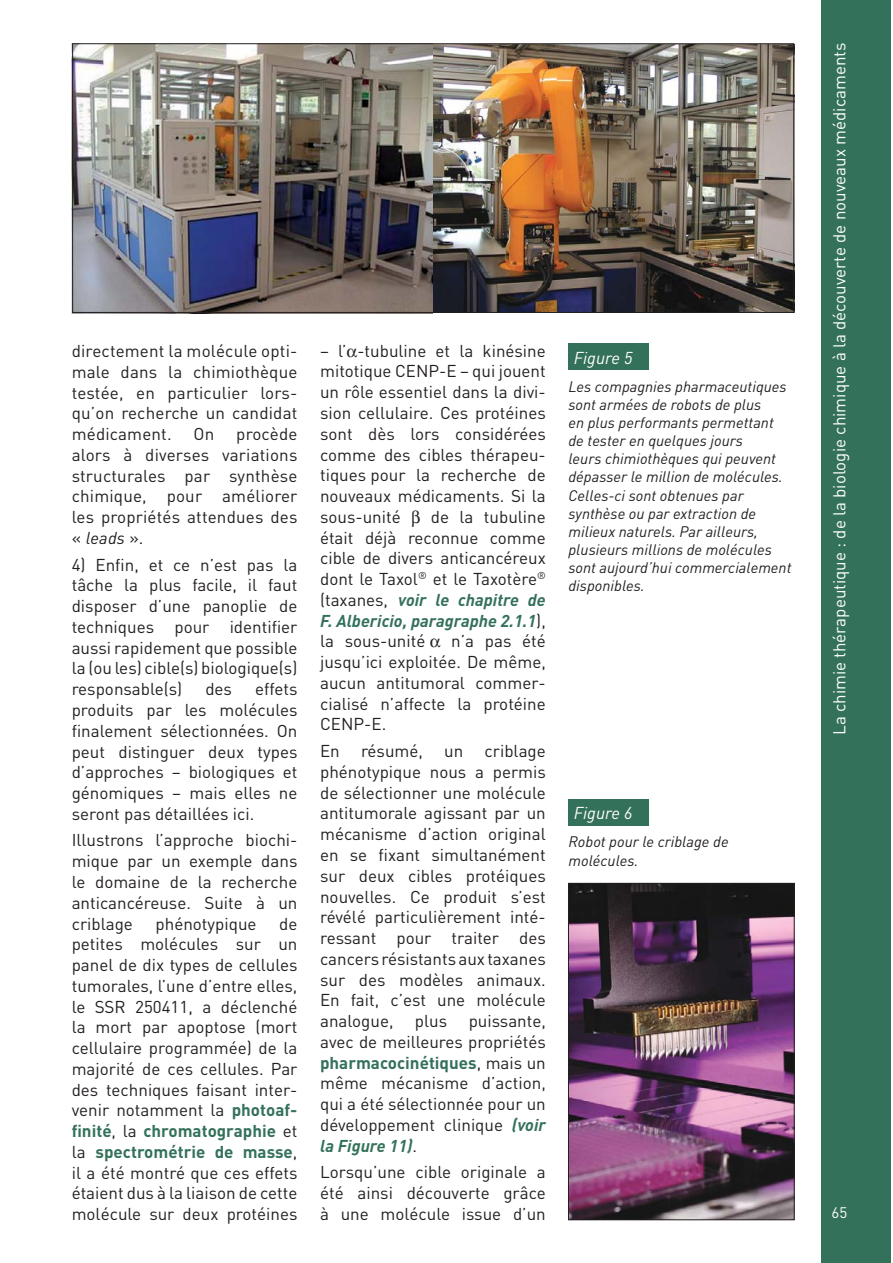
<style>
.page{position:relative;width:893px;height:1263px;background:#fff}
.page>*{position:absolute;margin:0;border:0;box-sizing:border-box;transform-origin:0 0}
.t1{font:16.95px/20.7px "DIN";color:#231f20;text-align:justify}
.t2{font:16.95px "DIN";color:#fff}
.t3{font:italic 16.95px "DIN";color:#fff}
.t4{font:italic 15.15px/18.1px "DIN";color:#231f20}
.t5{font:15.15px "DIN";color:#fff}
.s1{font-style:italic}
.s2{font-weight:700;color:#34715a}
.s3{font-weight:700;font-style:italic;color:#34715a}
</style>
<div class="page">
<div style="left:821px;top:0;width:69px;height:1263px;background:#34715a"></div>
<div style="left:568px;top:799px;width:81px;height:27px;background:#34715a"></div>
<div style="left:568px;top:343px;width:81px;height:27px;background:#34715a"></div>
<img style="left:74px;top:45px;width:718px;height:266px">
<img style="left:570px;top:885px;width:223px;height:333px">
<div style="left:568px;top:883px;width:227px;height:337px;border:1px solid #231f20"></div>
<div style="left:72px;top:43px;width:722px;height:270px;border:1px solid #231f20"></div>
<p class="t1" style="left:72px;top:343px;width:227px">directement la molécule opti&shy;male dans la chimiothèque testée, en particulier lors&shy;qu’on recherche un candidat médicament.</p>
<p class="t1" style="left:72px;top:426px;width:227px;text-indent:164px">procède alors à diverses variations structurales par synthèse chimique, pour améliorer les propriétés attendues des « <span class="s1">leads</span> ».</p>
<p class="t1" style="left:72px;top:556px;width:227px">4) Enfin, et ce n’est pas la tâche la plus facile, il faut disposer d’une panoplie de techniques pour identifier aussi rapidement que possible la (ou les) cible(s) biologique(s) responsable(s)</p>
<p class="t1" style="left:194px;top:426px;width:22px">On</p>
<p class="t1" style="left:72px;top:681px;width:227px;text-indent:183px">effets produits par les molécules finalement sélectionnées. On peut distinguer deux types d’approches – biologiques et génomiques – mais elles ne seront pas détaillées ici.</p>
<p class="t1" style="left:72px;top:832px;width:227px">Illustrons l’approche biochi&shy;mique par un exemple dans le domaine de la recherche anticancéreuse. Suite à un criblage</p>
<p class="t1" style="left:205px;top:681px;width:28px">des</p>
<p class="t1" style="left:156px;top:915px;width:102px">phénotypique</p>
<p class="t1" style="left:72px;top:915px;width:227px;text-indent:207px">de petites molécules sur un panel de dix types de cellules tumorales, l’une d’entre elles, le SSR 250411, a déclenché la mort par apoptose (mort cellulaire programmée) de la majorité de ces cellules. Par des techniques faisant inter&shy;venir notamment la <span class="s2">photoaf&shy;finité</span>, la <span class="s2">chromatographie</span> et la <span class="s2">spectrométrie de masse</span>, il a été montré que ces effets étaient dus à la liaison de cette molécule sur deux protéines</p>
<p class="t1" style="left:320px;top:342px;width:227px">– l’ -tubuline et la kinésine mitotique CENP-E – qui jouent un rôle essentiel dans la divi&shy;sion cellulaire. Ces protéines sont dès lors considérées comme des cibles thérapeu&shy;tiques pour la recherche de nouveaux médicaments. Si la sous-unité</p>
<p class="t1" style="left:320px;top:508px;width:227px;text-indent:111px">de la tubuline était déjà reconnue comme cible de divers anticancéreux dont le Taxol<sup>®</sup> et le Taxotère<sup>® </sup>(taxanes, <span class="s3">voir le chapitre de F. Albericio, paragraphe 2.1.1</span>), la sous-unité</p>
<p class="t1" style="left:320px;top:633px;width:227px;text-indent:131px">n’a pas été jusqu’ici exploitée. De même, aucun antitumoral commer&shy;cialisé n’affecte la protéine CENP-E.</p>
<p class="t1" style="left:320px;top:743px;width:227px">En résumé, un criblage phénotypique nous a permis de sélectionner une molécule antitumorale agissant par un mécanisme d’action original en se fixant simultanément sur deux cibles protéiques nouvelles. Ce produit s’est révélé particulièrement inté&shy;ressant pour traiter des cancers résistants aux taxanes sur des modèles animaux.<br>En fait, c’est une molécule analogue,</p>
<p class="t1" style="left:320px;top:1013px;width:227px;text-indent:149px">puissante, avec de meilleures propriétés <span class="s2">pharmacocinétiques</span>, mais un même mécanisme d’action, qui a été sélectionnée pour un développement clinique <span class="s3">(voir la Figure 11)</span>.</p>
<p class="t1" style="left:320px;top:1164px;width:227px">Lorsqu’une cible originale a été ainsi découverte grâce à une molécule issue d’un</p>
<p class="t1" style="left:415px;top:1013px;width:34px">plus</p>
<p class="t3" style="left:574px;top:352px;width:60px">Figure 5</p>
<p class="t4" style="left:568px;top:379px;width:224px">Les compagnies pharmaceutiques sont armées de robots de plus<br>en plus performants permettant de tester en quelques jours<br>leurs chimiothèques qui peuvent dépasser le million de molécules.<br>Celles-ci sont obtenues par synthèse ou par extraction de milieux naturels. Par ailleurs, plusieurs millions de molécules sont aujourd’hui commercialement disponibles.</p>
<p class="t3" style="left:574px;top:807px;width:60px">Figure 6</p>
<p class="t4" style="left:568px;top:834px;width:162px">Robot pour le criblage de molécules.</p>
<p class="t2" style="left:833px;top:735px;width:694px;rotate:-90deg">La chimie thérapeutique : de la biologie chimique à la découverte de nouveaux médicaments</p>
<p class="t5" style="left:831px;top:1207px;width:17px">65</p>
</div>
